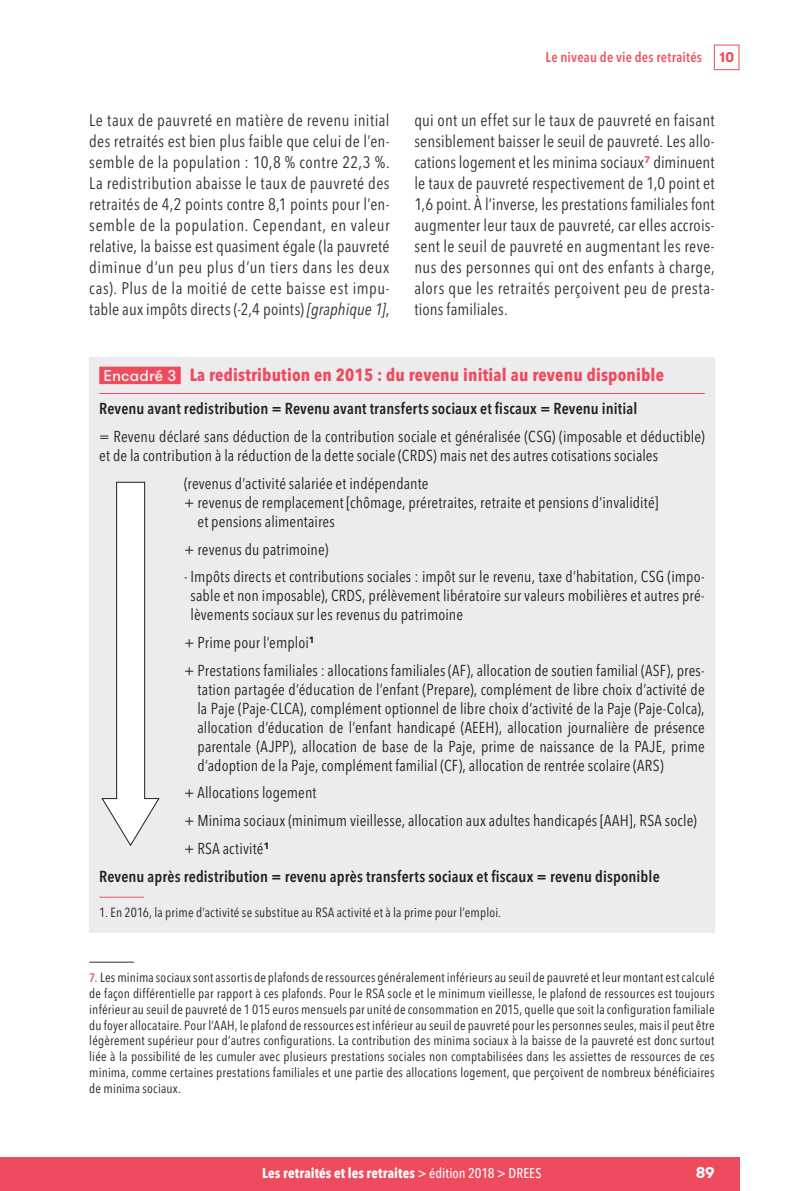
<style>
.page{position:relative;width:794px;height:1191px;background:#fff}
.page>*{position:absolute;margin:0;border:0;box-sizing:border-box;transform-origin:0 0}
.t1{font:700 condensed 17.5px "Avenir Next LT Pro";letter-spacing:.01em;color:#ef4b5e}
.t2{font:condensed 16.62px/21px "Avenir Next LT Pro";letter-spacing:.025em;color:#312f30;text-align:justify}
.t3{font:condensed 15.75px/18.9px "Avenir Next LT Pro";letter-spacing:.01em;color:#231f20}
.t4{font:600 condensed 15.75px "Avenir Next LT Pro";letter-spacing:.01em;color:#231f20}
.t5{font:700 15.75px "GT Walsheim";color:#fff}
.t6{font:700 condensed 14px "Avenir Next LT Pro";letter-spacing:.01em;color:#fff}
.t7{font:600 condensed 14px "Avenir Next LT Pro";letter-spacing:.015em;color:#f05663}
.t8{font:condensed 13.12px/15.8px "Avenir Next LT Pro";letter-spacing:.015em;color:#231f20;text-align:justify}
.s1{font-family:"GT Walsheim Pro Trial";font-weight:700;font-stretch:normal;color:#ef4b5e}
.s2{font-style:italic}
.s3{font-family:"GT Walsheim";font-weight:500;font-stretch:normal;font-size:15.75px;color:#ececee}
.s4{font-weight:600;font-size:12.25px;color:#f06069}
.s5{font-weight:500}
</style>
<div class="page">
<div style="left:714px;top:45px;width:25px;height:25px;border:1px solid #ef4b5e"></div>
<div style="left:0;top:1157px;width:739px;height:34px;background:#ef4b5e"></div>
<div style="left:89px;top:357px;width:625px;height:576px;background:#ececee"></div>
<hr style="left:99px;top:393px;width:605px;height:1px;background:#ef4b5e">
<div style="left:99px;top:366px;width:82px;height:18px;background:#ef4b5e"></div>
<hr style="left:99px;top:896px;width:45px;height:1px;background:#f05663">
<svg style="left:101px;top:481px;width:59px;height:365px"></svg>
<hr style="left:89px;top:961px;width:45px;height:1px;background:#312f30">
<p class="t7" style="left:545px;top:49px;width:190px">Le niveau de vie des retraités <span class="s1">10</span></p>
<p class="t2" style="left:89px;top:110px;width:302px">Le taux de pauvreté en matière de revenu initial des retraités est bien plus faible que celui de l’en&shy;semble de la population : 10,8 % contre 22,3 %.<br>La redistribution abaisse le taux de pauvreté des retraités de 4,2 points contre 8,1 points pour l’en&shy;semble de la population. Cependant, en valeur relative, la baisse est quasiment égale (la pauvreté diminue d’un peu plus d’un tiers dans les deux cas). Plus de la moitié de cette baisse est impu&shy;table aux impôts directs (-2,4 points) <span class="s2">[graphique 1]</span>,</p>
<p class="t2" style="left:414px;top:110px;width:302px">qui ont un effet sur le taux de pauvreté en faisant sensiblement baisser le seuil de pauvreté. Les allo&shy;cations logement et les minima sociaux<sup>7</sup> diminuent le taux de pauvreté respectivement de 1,0 point et 1,6 point. À l’inverse, les prestations familiales font augmenter leur taux de pauvreté, car elles accrois&shy;sent le seuil de pauvreté en augmentant les reve&shy;nus des personnes qui ont des enfants à charge, alors que les retraités perçoivent peu de presta&shy;tions familiales.</p>
<p class="t1" style="left:103px;top:364px;width:562px"><span class="s3">Encadré 3</span> La redistribution en 2015 : du revenu initial au revenu disponible</p>
<p class="t4" style="left:99px;top:399px;width:539px">Revenu avant redistribution = Revenu avant transferts sociaux et fiscaux = Revenu initial</p>
<p class="t3" style="left:99px;top:427px;width:607px">= Revenu déclaré sans déduction de la contribution sociale et généralisée (CSG) (imposable et déductible) et de la contribution à la réduction de la dette sociale (CRDS) mais net des autres cotisations sociales</p>
<p class="t3" style="left:184px;top:474px;width:246px">(revenus d’activité salariée et indépendante</p>
<p class="t3" style="left:184px;top:493px;width:476px">+ revenus de remplacement [chômage, préretraites, retraite et pensions d’invalidité]</p>
<p class="t3" style="left:197px;top:512px;width:139px">et pensions alimentaires</p>
<p class="t3" style="left:184px;top:539px;width:146px">+ revenus du patrimoine)</p>
<p class="t3" style="left:190px;top:567px;width:515px;text-align:justify;text-indent:-6px">- Impôts directs et contributions sociales : impôt sur le revenu, taxe d’habitation, CSG (impo&shy;sable et non imposable), CRDS, prélèvement libératoire sur valeurs mobilières et autres pré&shy;lèvements sociaux sur les revenus du patrimoine</p>
<p class="t3" style="left:184px;top:628px;width:522px;line-height:27.8px">+ Prime pour l’emploi<sup>1<br></sup>+ Prestations familiales : allocations familiales (AF), allocation de soutien familial (ASF), pres-</p>
<p class="t3" style="left:197px;top:680px;width:509px;text-align:justify">tation partagée d’éducation de l’enfant (Prepare), complément de libre choix d’activité de la Paje (Paje-CLCA), complément optionnel de libre choix d’activité de la Paje (Paje-Colca), allocation d’éducation de l’enfant handicapé (AEEH), allocation journalière de présence parentale (AJPP), allocation de base de la Paje, prime de naissance de la PAJE, prime d’adoption de la Paje, complément familial (CF), allocation de rentrée scolaire (ARS)</p>
<p class="t3" style="left:184px;top:783px;width:134px">+ Allocations logement</p>
<p class="t3" style="left:184px;top:811px;width:514px">+ Minima sociaux (minimum vieillesse, allocation aux adultes handicapés [AAH], RSA socle)</p>
<p class="t3" style="left:184px;top:839px;width:87px">+ RSA activité<sup>1</sup></p>
<p class="t4" style="left:99px;top:866px;width:562px">Revenu après redistribution = revenu après transferts sociaux et fiscaux = revenu disponible</p>
<p class="t8" style="left:99px;top:905px;width:403px">1. En 2016, la prime d’activité se substitue au RSA activité et à la prime pour l’emploi.</p>
<p class="t8" style="left:89px;top:970px;width:627px"><span class="s4">7.</span> Les minima sociaux sont assortis de plafonds de ressources généralement inférieurs au seuil de pauvreté et leur montant est calculé de façon différentielle par rapport à ces plafonds. Pour le RSA socle et le minimum vieillesse, le plafond de ressources est toujours inférieur au seuil de pauvreté de 1 015 euros mensuels par unité de consommation en 2015, quelle que soit la configuration familiale du foyer allocataire. Pour l’AAH, le plafond de ressources est inférieur au seuil de pauvreté pour les personnes seules, mais il peut être légèrement supérieur pour d’autres configurations. La contribution des minima sociaux à la baisse de la pauvreté est donc surtout liée à la possibilité de les cumuler avec plusieurs prestations sociales non comptabilisées dans les assiettes de ressources de ces minima, comme certaines prestations familiales et une partie des allocations logement, que perçoivent de nombreux bénéficiaires de minima sociaux.</p>
<p class="t6" style="left:262px;top:1165px;width:281px">Les retraités et les retraites <span class="s5">&gt; édition 2018 &gt; DREES</span></p>
<p class="t5" style="left:695px;top:1162px;width:20px">89</p>
</div>
